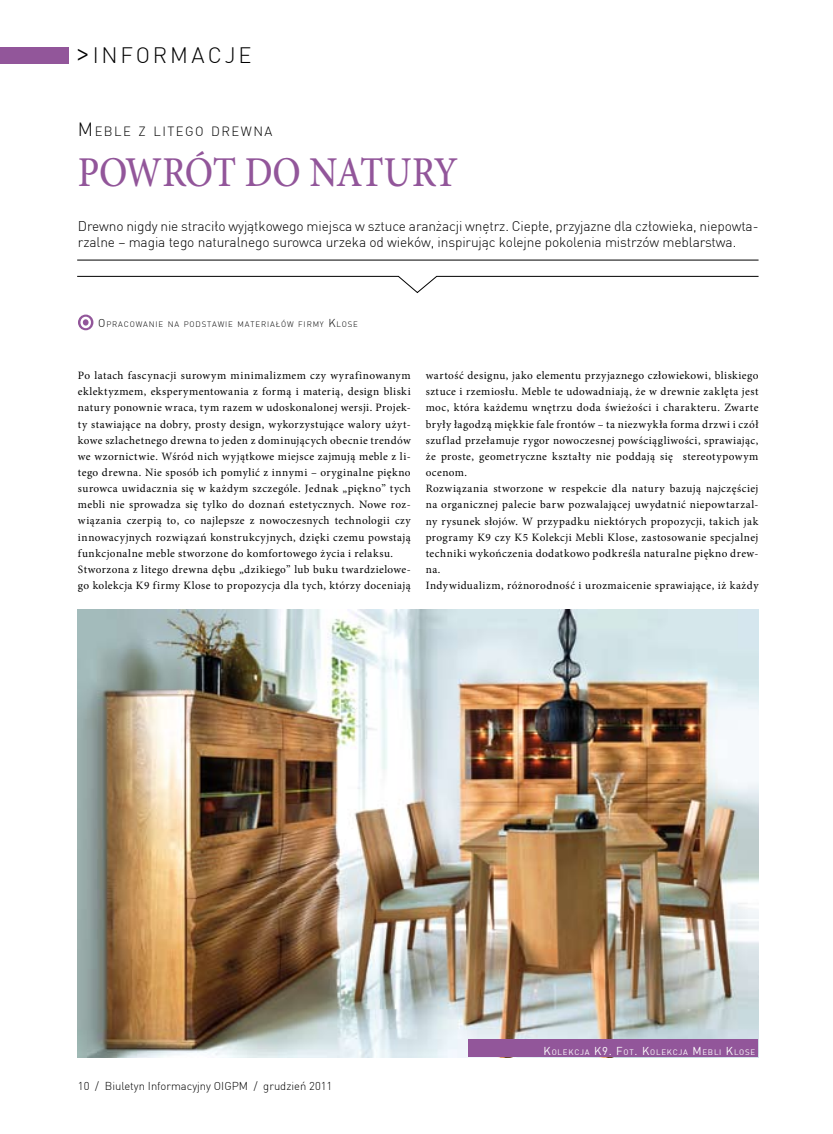
<style>
.page{position:relative;width:833px;height:1134px;background:#fff}
.page>*{position:absolute;margin:0;border:0;box-sizing:border-box;transform-origin:0 0}
.t1{font:500 42.5px "Minion Pro";letter-spacing:-.02em;color:#92569a;scale:.89 1}
.t2{font:300 21.88px "DINCE";letter-spacing:.13em;color:#000}
.t3{font:300 13.75px/16.5px "DINCE";letter-spacing:-.01em;color:#000}
.t4{font:300 13.12px "DINCE";letter-spacing:.105em;color:#000}
.t5{font:11.25px/16.1px "Minion Pro";letter-spacing:.04em;color:#000}
.t6{font:300 11.25px "DINCE";color:#000}
.t7{font:300 7.88px "DINCE";letter-spacing:.105em;color:#000}
.t8{font:7.88px "DINCE";letter-spacing:.1em;color:#fff}
.s1{font-size:31.25px}
.s2{font-size:18.75px}
.s3{font-size:11.25px}
</style>
<div class="page">
<div style="left:0;top:47px;width:69px;height:17px;background:#92569a"></div>
<hr style="left:77px;top:260px;width:681px;height:1px;background:#000">
<svg style="left:77px;top:276px;width:682px;height:17px"></svg>
<svg style="left:78px;top:315px;width:15px;height:15px"></svg>
<img style="left:78px;top:609px;width:680px;height:448px">
<div style="left:468px;top:1039px;width:290px;height:18px;background:#92569a"></div>
<h2 class="t2" style="left:75px;top:41px;width:178px"><span class="s1">&gt;</span>INFORMACJE</h2>
<p class="t4" style="left:78px;top:123px;width:196px"><span class="s2">M</span> EBLE Z LITEGO DREWNA</p>
<h1 class="t1" style="left:78px;top:144px;width:428px">POWRÓT DO NATURY</h1>
<p class="t3" style="left:78px;top:217px;width:682px">Drewno nigdy nie straciło wyjątkowego miejsca w sztuce aranżacji wnętrz. Ciepłe, przyjazne dla człowieka, niepowta&shy;rzalne – magia tego naturalnego surowca urzeka od wieków, inspirując kolejne pokolenia mistrzów meblarstwa.</p>
<p class="t7" style="left:98px;top:319px;width:261px"><span class="s3">O</span> PRACOWANIE NA PODSTAWIE MATERIAŁÓW FIRMY <span class="s3">K</span>LOSE</p>
<p class="t5" style="left:78px;top:367px;width:334px">Po latach fascynacji surowym minimalizmem czy wyrafinowanym eklektyzmem, eksperymentowania z formą i materią, design bliski natury ponownie wraca, tym razem w udoskonalonej wersji. Projek&shy;ty stawiające na dobry, prosty design, wykorzystujące walory użyt&shy;kowe szlachetnego drewna to jeden z dominujących obecnie trendów we wzornictwie. Wśród nich wyjątkowe miejsce zajmują meble z li&shy;tego drewna. Nie sposób ich pomylić z innymi – oryginalne piękno surowca uwidacznia się w każdym szczególe. Jednak „piękno” tych mebli nie sprowadza się tylko do doznań estetycznych. Nowe roz&shy;wiązania czerpią to, co najlepsze z nowoczesnych technologii czy innowacyjnych rozwiązań konstrukcyjnych, dzięki czemu powstają funkcjonalne meble stworzone do komfortowego życia i relaksu.<br>Stworzona z litego drewna dębu „dzikiego” lub buku twardzielowe&shy;go kolekcja K9 firmy Klose to propozycja dla tych, którzy doceniają</p>
<p class="t5" style="left:426px;top:368px;width:334px">wartość designu, jako elementu przyjaznego człowiekowi, bliskiego sztuce i rzemiosłu. Meble te udowadniają, że w drewnie zaklęta jest moc, która każdemu wnętrzu doda świeżości i charakteru. Zwarte bryły łagodzą miękkie fale frontów – ta niezwykła forma drzwi i czół szuflad przełamuje rygor nowoczesnej powściągliwości, sprawiając, że proste, geometryczne kształty nie poddają się stereotypowym ocenom.<br>Rozwiązania stworzone w respekcie dla natury bazują najczęściej na organicznej palecie barw pozwalającej uwydatnić niepowtarzal&shy;ny rysunek słojów. W przypadku niektórych propozycji, takich jak programy K9 czy K5 Kolekcji Mebli Klose, zastosowanie specjalnej techniki wykończenia dodatkowo podkreśla naturalne piękno drew&shy;na.<br>Indywidualizm, różnorodność i urozmaicenie sprawiające, iż każdy</p>
<p class="t6" style="left:78px;top:1079px;width:256px">10 / Biuletyn Informacyjny OIGPM / grudzień 2011</p>
<p class="t8" style="left:543px;top:1047px;width:213px"><span class="s3">K</span>OLEKCJA <span class="s3">K9. F</span>OT<span class="s3">. K</span>OLEKCJA <span class="s3">M</span> EBLI <span class="s3">K</span>LOSE</p>
</div>
